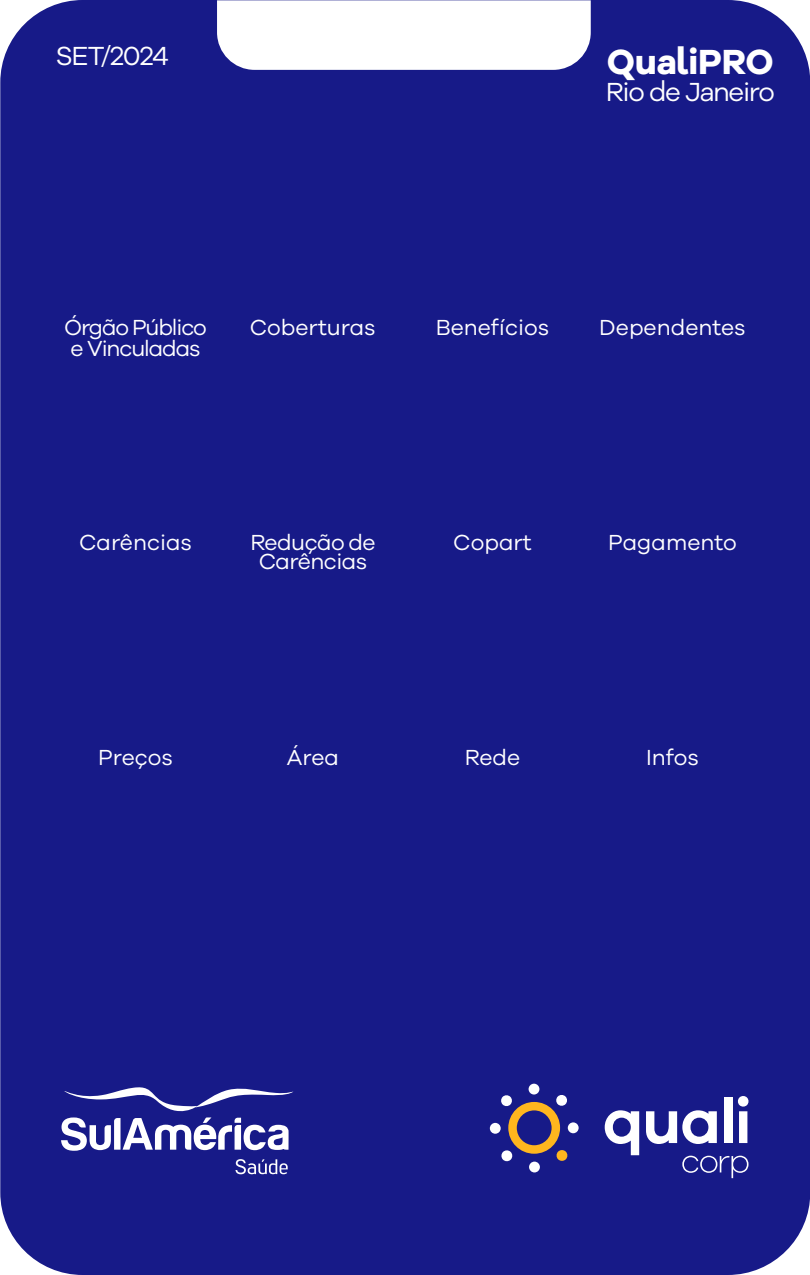
<style>
.page{position:relative;width:810px;height:1275px;background:#fff}
.page>*{position:absolute;margin:0;border:0;box-sizing:border-box;transform-origin:0 0}
.t1{font:700 36px "Galano Grotesque Alt";letter-spacing:-.01em;color:#fff}
.t2{font:27px "Galano Grotesque Alt";letter-spacing:-.05em;color:#fff}
.t3{font:22.5px "Galano Grotesque";color:#fff}
.t4{font:22.5px/21px "Galano Grotesque";letter-spacing:-.05em;color:#fff}
.t5{font:22.5px/19.5px "Galano Grotesque";letter-spacing:-.025em;color:#fff;text-align:center}
</style>
<div class="page">
<div style="left:8px;top:8px;width:795px;height:1260px;background:#171a88;border-radius:75px"></div>
<div style="left:0;top:0;width:810px;height:1275px;border:15px solid #171a88;border-radius:75px"></div>
<div style="left:217px;top:0;width:374px;height:70px;background:#fff"></div>
<div style="left:568px;top:1122px;width:11px;height:11px;background:#fff;border-radius:50%"></div>
<div style="left:490px;top:1123px;width:11px;height:11px;background:#fff;border-radius:50%"></div>
<div style="left:529px;top:1162px;width:11px;height:10px;background:#fff;border-radius:50%"></div>
<div style="left:529px;top:1084px;width:10px;height:11px;background:#fff;border-radius:50%"></div>
<svg style="left:501px;top:1094px;width:67px;height:68px"></svg>
<svg style="left:605px;top:1110px;width:34px;height:45px"></svg>
<svg style="left:646px;top:1110px;width:71px;height:34px"></svg>
<div style="left:724px;top:1097px;width:8px;height:46px;background:#fff"></div>
<svg style="left:737px;top:1096px;width:12px;height:47px"></svg>
<svg style="left:682px;top:1156px;width:67px;height:22px"></svg>
<svg style="left:61px;top:1087px;width:232px;height:64px"></svg>
<svg style="left:236px;top:1159px;width:52px;height:15px"></svg>
<p class="t2" style="left:56px;top:39px;width:115px">SET/2024</p>
<h1 class="t1" style="left:607px;top:39px;width:168px">QualiPRO</h1>
<p class="t2" style="left:606px;top:75px;width:170px">Rio de Janeiro</p>
<p class="t4" style="left:64px;top:317px;width:144px">Órgão Público e Vinculadas</p>
<p class="t3" style="left:250px;top:314px;width:127px">Coberturas</p>
<p class="t3" style="left:436px;top:314px;width:115px">Benefícios</p>
<p class="t3" style="left:599px;top:314px;width:148px">Dependentes</p>
<p class="t3" style="left:79px;top:529px;width:114px">Carências</p>
<p class="t5" style="left:250px;top:532px;width:127px">Redução de<br>Carências</p>
<p class="t3" style="left:453px;top:529px;width:80px">Copart</p>
<p class="t3" style="left:608px;top:529px;width:130px">Pagamento</p>
<p class="t3" style="left:98px;top:744px;width:76px">Preços</p>
<p class="t3" style="left:287px;top:744px;width:54px">Área</p>
<p class="t3" style="left:465px;top:744px;width:57px">Rede</p>
<p class="t3" style="left:646px;top:744px;width:54px">Infos</p>
</div>
